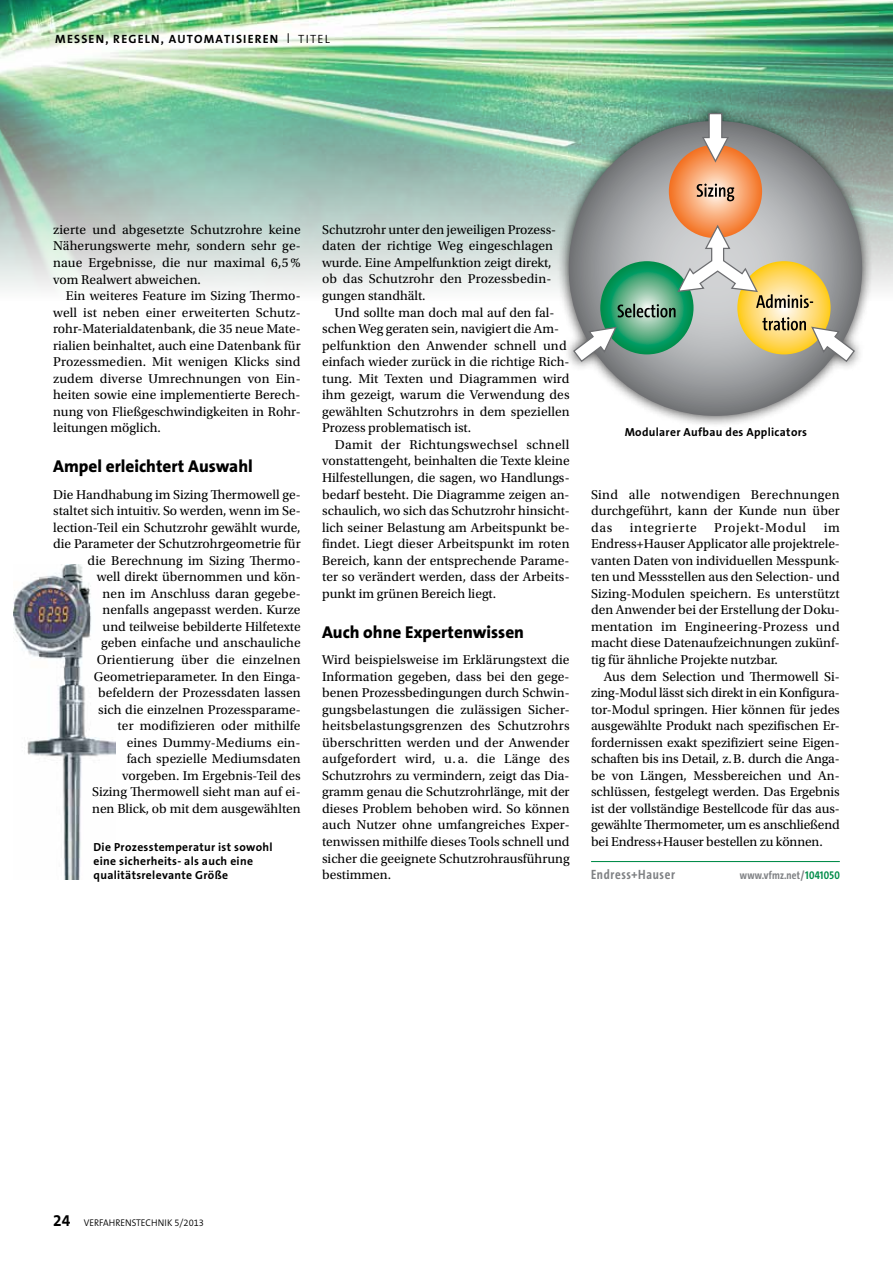
<style>
.page{position:relative;width:893px;height:1263px;background:#fff}
.page>*{position:absolute;margin:0;border:0;box-sizing:border-box;transform-origin:0 0}
.t1{font:800 17.25px "The Sans B8";color:#000}
.t2{font:700 16.5px "The Sans B7";color:#000;scale:.95 1}
.t3{font:13.5px/16.5px "Utopia Std";color:#000;text-align:justify}
.t4{font:13.5px "Utopia Std";letter-spacing:.05em;color:#000}
.t5{font:700 13.5px "The Sans Cd LF7";letter-spacing:.05em;color:#808285}
.t6{font:700 12px "The Sans B7";letter-spacing:.1em;color:#000}
.t7{font:300 12px "The Sans B4";color:#000}
.t8{font:700 11.7px/14.2px "The Sans B7";letter-spacing:.025em;color:#000}
.t9{font:700 11.25px "The Sans Cd LF7";letter-spacing:.02em;color:#808285}
.t10{font:300 9.75px "The Sans B4";color:#000;scale:.95 1}
.s1{font-family:"The Sans B4";font-weight:300;font-size:14.4px}
.s2{font-family:"The Sans B4";font-weight:300}
.s3{color:#008c49}
</style>
<div class="page">
<img style="left:0;top:0;width:893px;height:290px">
<div style="left:557px;top:101px;width:316px;height:326px;background:#000;opacity:.75"></div>
<svg style="left:569px;top:121px;width:293px;height:295px;background:#9ea7a5"></svg>
<svg style="left:669px;top:145px;width:93px;height:93px;background:#f79b61"></svg>
<svg style="left:701px;top:112px;width:29px;height:52px"></svg>
<svg style="left:697px;top:184px;width:37px;height:17px"></svg>
<svg style="left:572px;top:223px;width:284px;height:140px;background:#a7b299"></svg>
<img style="left:13px;top:565px;width:102px;height:314px">
<hr style="left:591px;top:861px;width:249px;height:1px;background:#008c49">
<p class="t6" style="left:55px;top:32px;width:251px">messen, regeln, automatisieren <span class="s1">I</span> <span class="s2">tite</span></p>
<p class="t7" style="left:325px;top:32px;width:7px">l</p>
<p class="t3" style="left:53px;top:222px;width:249px">zierte und abgesetzte Schutzrohre keine Näherungswerte mehr, sondern sehr ge&shy;naue Ergebnisse, die nur maximal 6,5% vom Realwert abweichen.</p>
<p class="t3" style="left:53px;top:288px;width:249px;text-indent:13px">Ein weiteres Feature im Sizing Thermo&shy;well ist neben einer erweiterten Schutz&shy;rohr-Materialdatenbank, die 35 neue Mate&shy;rialien beinhaltet, auch eine Datenbank für Prozessmedien. Mit wenigen Klicks sind zudem diverse Umrechnungen von Ein&shy;heiten sowie eine implementierte Berech&shy;nung von Fließgeschwindigkeiten in Rohr&shy;leitungen möglich.</p>
<p class="t1" style="left:53px;top:457px;width:201px">Ampel erleichtert Auswahl</p>
<p class="t3" style="left:53px;top:486px;width:249px;text-align:right">Die Handhabung im Sizing Thermowell ge&shy;staltet sich intuitiv. So werden, wenn im Se&shy;lection-Teil ein Schutzrohr gewählt wurde, die Parameter der Schutzrohrgeometrie für die Berechnung im Sizing Thermo-<br>well direkt übernommen und kön-<br>nen im Anschluss daran gegebe-<br>nenfalls angepasst werden. Kurze<br>und teilweise bebilderte Hilfetexte<br>geben einfache und anschauliche Orientierung über die einzelnen Geometrieparameter. In den Einga&shy;befeldern der Prozessdaten lassen<br>sich die einzelnen Prozessparame-<br>ter modifizieren oder mithilfe<br>eines Dummy-Mediums ein-<br>fach spezielle Mediumsdaten<br>vorgeben. Im Ergebnis-Teil des<br>Sizing Thermowell sieht man auf ei-<br>nen Blick, ob mit dem ausgewählten</p>
<p class="t8" style="left:94px;top:840px;width:181px">Die Prozesstemperatur ist sowohl eine sicherheits- als auch eine qualitätsrelevante Größe</p>
<p class="t3" style="left:322px;top:221px;width:235px;text-align:left">Schutzrohr unter den jeweiligen Prozess&shy;daten der richtige Weg eingeschlagen wurde. Eine Ampelfunktion zeigt direkt, ob das Schutzrohr den Prozessbedin&shy;gungen standhält.</p>
<p class="t3" style="left:322px;top:304px;width:249px;text-align:left;text-indent:13px">Und sollte man doch mal auf den fal&shy;schen Weg geraten sein, navigiert die Am&shy;pelfunktion den Anwender schnell und einfach wieder zurück in die richtige Rich&shy;tung. Mit Texten und Diagrammen wird ihm gezeigt, warum die Verwendung des gewählten Schutzrohrs in dem speziellen Prozess problematisch ist.</p>
<p class="t3" style="left:322px;top:436px;width:249px;text-indent:13px">Damit der Richtungswechsel schnell vonstattengeht, beinhalten die Texte kleine Hilfestellungen, die sagen, wo Handlungs&shy;bedarf besteht. Die Diagramme zeigen an&shy;schaulich, wo sich das Schutzrohr hinsicht&shy;lich seiner Belastung am Arbeitspunkt be&shy;findet. Liegt dieser Arbeitspunkt im roten Bereich, kann der entsprechende Parame&shy;ter so verändert werden, dass der Arbeits&shy;punkt im grünen Bereich liegt.</p>
<p class="t1" style="left:322px;top:623px;width:203px">Auch ohne Expertenwissen</p>
<p class="t3" style="left:322px;top:652px;width:249px">Wird beispielsweise im Erklärungstext die Information gegeben, dass bei den gege&shy;benen Prozessbedingungen durch Schwin&shy;gungsbelastungen die zulässigen Sicher&shy;heitsbelastungsgrenzen des Schutzrohrs überschritten werden und der Anwender aufgefordert wird, u. a. die Länge des Schutzrohrs zu vermindern, zeigt das Dia&shy;gramm genau die Schutzrohrlänge, mit der dieses Problem behoben wird. So können auch Nutzer ohne umfangreiches Exper&shy;tenwissen mithilfe dieses Tools schnell und sicher die geeignete Schutzrohrausführung bestimmen.</p>
<p class="t8" style="left:625px;top:426px;width:184px">Modularer Aufbau des Applicators</p>
<p class="t3" style="left:591px;top:486px;width:250px">Sind alle notwendigen Berechnungen durchgeführt, kann der Kunde nun über das</p>
<p class="t4" style="left:630px;top:520px;width:68px">integrierte</p>
<p class="t4" style="left:714px;top:520px;width:93px">Projekt-Modul</p>
<p class="t3" style="left:591px;top:519px;width:250px;text-indent:233px">im Endress+Hauser Applicator alle projektrele&shy;vanten Daten von individuellen Messpunk&shy;ten und Messstellen aus den Selection- und Sizing-Modulen speichern. Es unterstützt den Anwender bei der Erstellung der Doku&shy;mentation im Engineering-Prozess und macht diese Datenaufzeichnungen zukünf&shy;tig für ähnliche Projekte nutzbar.</p>
<p class="t3" style="left:591px;top:668px;width:250px;text-indent:13px">Aus dem Selection und Thermowell Si&shy;zing-Modul lässt sich direkt in ein Konfigura&shy;tor-Modul springen. Hier können für jedes ausgewählte Produkt nach spezifischen Er&shy;fordernissen exakt spezifiziert seine Eigen&shy;schaften bis ins Detail, z.B. durch die Anga&shy;be von Längen, Messbereichen und An&shy;schlüssen, festgelegt werden. Das Ergebnis ist der vollständige Bestellcode für das aus&shy;gewählte Thermometer, um es anschließend bei Endress+Hauser bestellen zu können.</p>
<p class="t5" style="left:591px;top:868px;width:85px">Endress+Hauser</p>
<p class="t9" style="left:740px;top:869px;width:101px">www.vfmz.net/<span class="s3">1041050</span></p>
<p class="t2" style="left:53px;top:1212px;width:20px">24</p>
<p class="t10" style="left:84px;top:1218px;width:128px">VERFAHRENSTECHNIK 5/2013</p>
</div>
